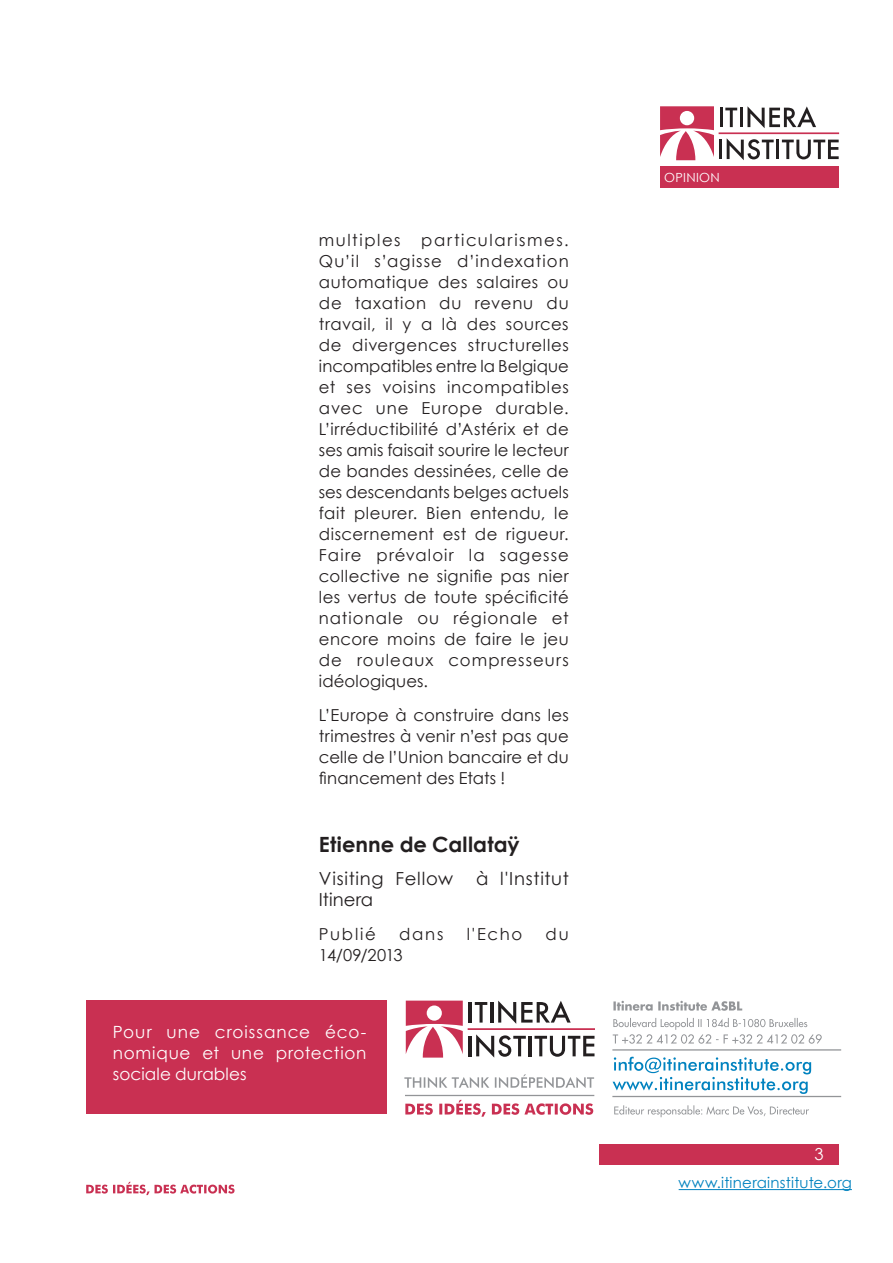
<style>
.page{position:relative;width:893px;height:1263px;background:#fff}
.page>*{position:absolute;margin:0;border:0;box-sizing:border-box;transform-origin:0 0}
.t1{font:700 21px "Century Gothic";letter-spacing:.005em;color:#231f20}
.t2{font:18px "Century Gothic";letter-spacing:.04em;color:#231f20}
.t3{font:18px "Century Gothic";letter-spacing:.005em;color:#231f20}
.t4{font:16.8px/21px "Century Gothic";letter-spacing:.04em;color:#fff;text-align:justify}
.t5{font:16.5px/21px "Century Gothic";letter-spacing:.015em;color:#231f20;text-align:justify}
.t6{font:16.5px "Century Gothic";letter-spacing:.095em;color:#231f20}
.t7{font:16.5px "Century Gothic";color:#fff}
.t8{font:15px "Century Gothic";letter-spacing:.015em;color:#0082bf}
.t9{font:12.6px "Century Gothic";letter-spacing:.025em;color:#fff}
</style>
<div class="page">
<div style="left:599px;top:1144px;width:240px;height:21px;background:#c93052"></div>
<svg style="left:86px;top:1182px;width:149px;height:13px"></svg>
<hr style="left:679px;top:1189px;width:173px;height:1px;background:#0082bf">
<div style="left:86px;top:1000px;width:301px;height:114px;background:#c93052"></div>
<hr style="left:612px;top:1096px;width:229px;height:1px;background:#939598">
<hr style="left:612px;top:1049px;width:229px;height:1px;background:#939598">
<svg style="left:406px;top:1000px;width:57px;height:57px"></svg>
<hr style="left:469px;top:1002px;width:3px;height:20px;background:#231f20">
<svg style="left:475px;top:1002px;width:12px;height:20px"></svg>
<hr style="left:490px;top:1002px;width:3px;height:20px;background:#231f20">
<svg style="left:498px;top:1000px;width:73px;height:24px"></svg>
<hr style="left:468px;top:1036px;width:3px;height:20px;background:#231f20">
<svg style="left:476px;top:1034px;width:50px;height:23px"></svg>
<hr style="left:529px;top:1036px;width:3px;height:20px;background:#231f20">
<svg style="left:534px;top:1036px;width:60px;height:21px"></svg>
<div style="left:468px;top:1028px;width:127px;height:2px;border:1px solid #c93052"></div>
<svg style="left:614px;top:1105px;width:195px;height:12px"></svg>
<svg style="left:613px;top:1057px;width:198px;height:37px"></svg>
<svg style="left:613px;top:1018px;width:209px;height:26px"></svg>
<svg style="left:613px;top:1001px;width:129px;height:10px"></svg>
<hr style="left:405px;top:1095px;width:189px;height:1px;background:#939598">
<svg style="left:404px;top:1074px;width:190px;height:14px"></svg>
<svg style="left:405px;top:1100px;width:188px;height:17px"></svg>
<svg style="left:660px;top:106px;width:54px;height:54px"></svg>
<hr style="left:720px;top:108px;width:3px;height:19px;background:#231f20">
<svg style="left:725px;top:108px;width:12px;height:19px"></svg>
<hr style="left:740px;top:108px;width:3px;height:19px;background:#231f20">
<svg style="left:747px;top:106px;width:69px;height:22px"></svg>
<hr style="left:719px;top:140px;width:3px;height:19px;background:#231f20">
<svg style="left:727px;top:138px;width:47px;height:22px"></svg>
<hr style="left:776px;top:140px;width:3px;height:19px;background:#231f20">
<svg style="left:782px;top:140px;width:57px;height:19px"></svg>
<div style="left:719px;top:133px;width:120px;height:1px;border:1px solid #c93052"></div>
<div style="left:660px;top:166px;width:179px;height:22px;background:#c93052"></div>
<p class="t5" style="left:319px;top:230px;width:251px;text-indent:102px">particularismes.<br>Qu’il s’agisse d’indexation automatique des salaires ou de taxation du revenu du travail, il y a là des sources de divergences structurelles incompatibles entre la Belgique et ses voisins incompatibles avec une Europe durable.<br>L’irréductibilité d’Astérix et de ses amis faisait sourire le lecteur de bandes dessinées, celle de ses descendants belges actuels fait pleurer. Bien entendu, le discernement est de rigueur.<br>Faire prévaloir la sagesse collective ne signifie pas nier les vertus de toute spécificité nationale ou régionale et encore moins de faire le jeu de rouleaux compresseurs idéologiques.</p>
<p class="t5" style="left:319px;top:704px;width:251px">L’Europe à construire dans les trimestres à venir n’est pas que celle de l’Union bancaire et du financement des Etats !</p>
<p class="t6" style="left:319px;top:229px;width:83px">multiples</p>
<p class="t1" style="left:319px;top:828px;width:202px">Etienne de Callataÿ</p>
<p class="t2" style="left:319px;top:866px;width:136px">Visiting Fellow</p>
<p class="t2" style="left:476px;top:866px;width:94px">à l'Institut</p>
<p class="t3" style="left:319px;top:887px;width:56px">Itinera</p>
<p class="t5" style="left:319px;top:923px;width:59px">Publié</p>
<p class="t5" style="left:399px;top:923px;width:46px">dans</p>
<p class="t5" style="left:467px;top:923px;width:57px">l'Echo</p>
<p class="t5" style="left:546px;top:923px;width:25px">du</p>
<p class="t5" style="left:319px;top:944px;width:85px">14/09/2013</p>
<p class="t4" style="left:113px;top:1021px;width:255px">Pour une croissance éco&shy;nomique et une protection sociale durables</p>
<p class="t9" style="left:664px;top:168px;width:57px">OPINION</p>
<p class="t7" style="left:814px;top:1143px;width:11px">3</p>
<p class="t8" style="left:679px;top:1172px;width:175px">www.itinerainstitute.org</p>
</div>
